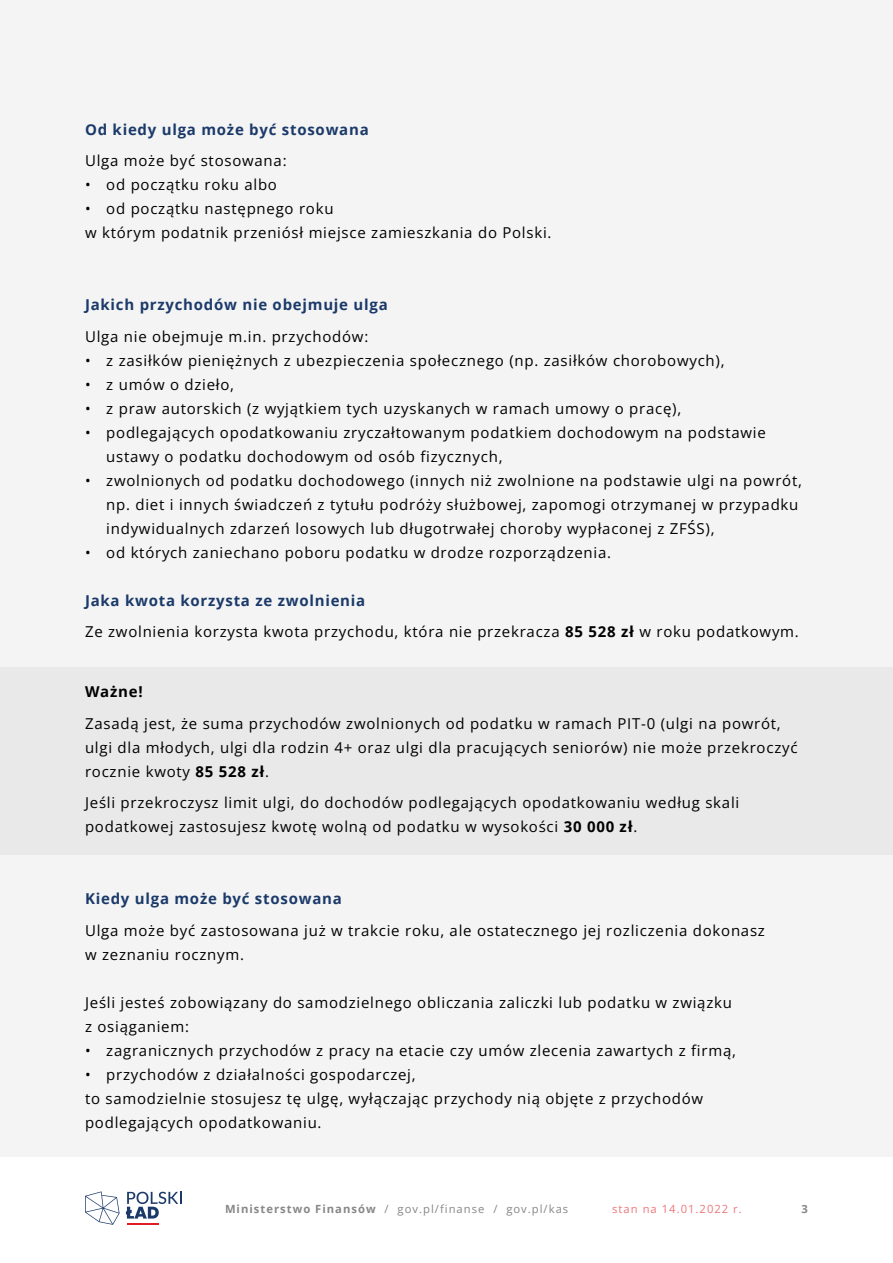
<style>
.page{position:relative;width:893px;height:1263px;background:#fff}
.page>*{position:absolute;margin:0;border:0;box-sizing:border-box;transform-origin:0 0}
.t1{font:15px/24px "Open Sans";letter-spacing:.05em;color:#000}
.t2{font:700 15px "Open Sans";letter-spacing:.05em;color:#1b3a6a}
.t3{font:700 15px "Open Sans";letter-spacing:.05em;color:#000}
.t4{font:11.25px "Open Sans";letter-spacing:.09em;color:#878787}
.t5{font:11.25px "Open Sans";letter-spacing:.09em;color:#ee777b}
.t6{font:700 11.25px "Open Sans";color:#878787}
.s1{font-weight:700;color:#1b3a6a}
.s2{font-weight:700}
</style>
<div class="page">
<div style="left:0;top:0;width:893px;height:1157px;background:#f4f4f4"></div>
<svg style="left:85px;top:1191px;width:35px;height:34px"></svg>
<hr style="left:127px;top:1224px;width:32px;height:1px;background:#e31c24">
<svg style="left:126px;top:1192px;width:55px;height:26px"></svg>
<div style="left:0;top:668px;width:893px;height:51px;background:#e9e9e9"></div>
<div style="left:0;top:695px;width:893px;height:104px;background:#e9e9e9"></div>
<div style="left:0;top:774px;width:893px;height:81px;background:#e9e9e9"></div>
<p class="t2" style="left:85px;top:119px;width:285px">Od kiedy ulga może być stosowana</p>
<p class="t1" style="left:85px;top:148px;width:203px">Ulga może być stosowana:</p>
<p class="t1" style="left:85px;top:172px;width:193px">• od początku roku albo</p>
<p class="t1" style="left:85px;top:196px;width:468px">• od początku następnego roku<br>w którym podatnik przeniósł miejsce zamieszkania do Polski.</p>
<p class="t2" style="left:85px;top:294px;width:304px">Jakich przychodów nie obejmuje ulga</p>
<p class="t1" style="left:85px;top:324px;width:285px">Ulga nie obejmuje m.in. przychodów:</p>
<p class="t1" style="left:85px;top:348px;width:641px">• z zasiłków pieniężnych z ubezpieczenia społecznego (np. zasiłków chorobowych),</p>
<p class="t1" style="left:85px;top:372px;width:151px">• z umów o dzieło,</p>
<p class="t1" style="left:85px;top:396px;width:598px">• z praw autorskich (z wyjątkiem tych uzyskanych w ramach umowy o pracę),</p>
<p class="t1" style="left:106px;top:420px;width:661px;text-indent:-21px">• podlegających opodatkowaniu zryczałtowanym podatkiem dochodowym na podstawie ustawy o podatku dochodowym od osób fizycznych,</p>
<p class="t1" style="left:106px;top:468px;width:697px;text-indent:-21px">• zwolnionych od podatku dochodowego (innych niż zwolnione na podstawie ulgi na powrót, np. diet i innych świadczeń z tytułu podróży służbowej, zapomogi otrzymanej w przypadku indywidualnych zdarzeń losowych lub długotrwałej choroby wypłaconej z ZFŚS),</p>
<p class="t1" style="left:85px;top:540px;width:528px">• od których zaniechano poboru podatku w drodze rozporządzenia.</p>
<p class="t1" style="left:85px;top:584px;width:715px;line-height:31.5px"><span class="s1">Jaka kwota korzysta ze zwolnienia<br></span>Ze zwolnienia korzysta kwota przychodu, która nie przekracza <span class="s2">85 528 zł</span> w roku podatkowym.</p>
<p class="t3" style="left:85px;top:681px;width:59px">Ważne!</p>
<p class="t1" style="left:85px;top:711px;width:714px">Zasadą jest, że suma przychodów zwolnionych od podatku w ramach PIT-0 (ulgi na powrót, ulgi dla młodych, ulgi dla rodzin 4+ oraz ulgi dla pracujących seniorów) nie może przekroczyć rocznie kwoty <span class="s2">85 528 zł</span>.</p>
<p class="t1" style="left:85px;top:790px;width:656px">Jeśli przekroczysz limit ulgi, do dochodów podlegających opodatkowaniu według skali podatkowej zastosujesz kwotę wolną od podatku w wysokości <span class="s2">30 000 zł</span>.</p>
<p class="t2" style="left:85px;top:888px;width:258px">Kiedy ulga może być stosowana</p>
<p class="t1" style="left:85px;top:918px;width:681px">Ulga może być zastosowana już w trakcie roku, ale ostatecznego jej rozliczenia dokonasz w zeznaniu rocznym.</p>
<p class="t1" style="left:85px;top:990px;width:648px">Jeśli jesteś zobowiązany do samodzielnego obliczania zaliczki lub podatku w związku z osiąganiem:</p>
<p class="t1" style="left:85px;top:1038px;width:652px">• zagranicznych przychodów z pracy na etacie czy umów zlecenia zawartych z firmą,</p>
<p class="t1" style="left:85px;top:1062px;width:620px">• przychodów z działalności gospodarczej,<br>to samodzielnie stosujesz tę ulgę, wyłączając przychody nią objęte z przychodów podlegających opodatkowaniu.</p>
<p class="t4" style="left:225px;top:1201px;width:345px"><span class="s2">Ministerstwo Finansów</span> / gov.pl/finanse / gov.pl/kas</p>
<p class="t5" style="left:612px;top:1201px;width:131px">stan na 14.01.2022 r.</p>
<p class="t6" style="left:801px;top:1200px;width:8px">3</p>
</div>
